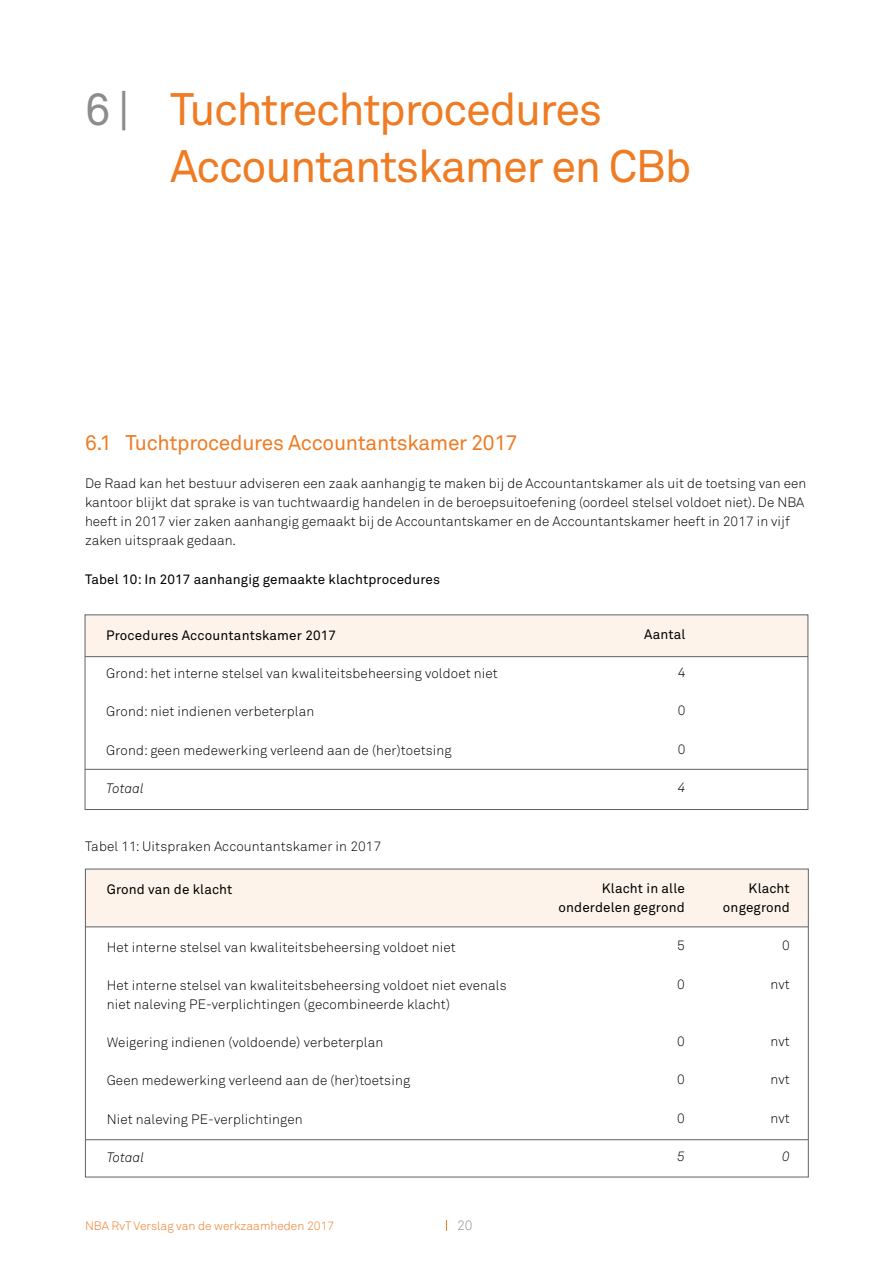
<style>
.page{position:relative;width:893px;height:1263px;background:#fff}
.page>*{position:absolute;margin:0;border:0;box-sizing:border-box;transform-origin:0 0}
.t1{font:45px/57.3px "Akkurat";letter-spacing:-.03em;color:#ef7b23}
.t2{font:21px "Akkurat";letter-spacing:-.015em;color:#ef7b23}
.t3{font:300 13.5px/19.2px "Akkurat";letter-spacing:.005em;color:#000}
.t4{font:13.5px/19.2px "Akkurat Pro";letter-spacing:.01em;color:#000;text-align:right}
.t5{font:italic 13.5px "Akkurat Light Pro";letter-spacing:.005em;color:#000}
.t6{font:300 13.5px "Akkurat";color:#8d8c8d}
.t7{font:300 12px "Akkurat";color:#ef7b23}
.s1{color:#8d8c8d}
</style>
<div class="page">
<div style="left:85px;top:615px;width:723px;height:42px;background:#fef3ea"></div>
<div style="left:85px;top:614px;width:723px;height:196px;border:1px solid #606268"></div>
<hr style="left:85px;top:769px;width:723px;height:1px;background:#606268">
<hr style="left:85px;top:656px;width:723px;height:1px;background:#606268">
<div style="left:85px;top:869px;width:723px;height:57px;background:#fef3ea"></div>
<hr style="left:85px;top:1139px;width:723px;height:1px;background:#606268">
<hr style="left:85px;top:926px;width:723px;height:1px;background:#606268">
<h1 class="t1" style="left:170px;top:82px;width:523px;text-indent:-85px"><span class="s1">6 |</span> Tuchtrechtprocedures<br>Accountantskamer en CBb</h1>
<h2 class="t2" style="left:85px;top:430px;width:434px">6.1 Tuchtprocedures Accountantskamer 2017</h2>
<p class="t3" style="left:85px;top:474px;width:723px">De Raad kan het bestuur adviseren een zaak aanhangig te maken bij de Accountantskamer als uit de toetsing van een kantoor blijkt dat sprake is van tuchtwaardig handelen in de beroepsuitoefening (oordeel stelsel voldoet niet). De NBA heeft in 2017 vier zaken aanhangig gemaakt bij de Accountantskamer en de Accountantskamer heeft in 2017 in vijf zaken uitspraak gedaan.</p>
<p class="t4" style="left:85px;top:570px;width:357px">Tabel 10: In 2017 aanhangig gemaakte klachtprocedures</p>
<p class="t4" style="left:106px;top:626px;width:231px">Procedures Accountantskamer 2017</p>
<p class="t3" style="left:106px;top:664px;width:393px">Grond: het interne stelsel van kwaliteitsbeheersing voldoet niet</p>
<p class="t3" style="left:106px;top:702px;width:210px">Grond: niet indienen verbeterplan</p>
<p class="t3" style="left:106px;top:741px;width:347px">Grond: geen medewerking verleend aan de (her)toetsing</p>
<p class="t5" style="left:106px;top:780px;width:39px">Totaal</p>
<p class="t3" style="left:85px;top:837px;width:298px">Tabel 11: Uitspraken Accountantskamer in 2017</p>
<p class="t4" style="left:107px;top:880px;width:127px">Grond van de klacht</p>
<p class="t3" style="left:107px;top:937px;width:351px">Het interne stelsel van kwaliteitsbeheersing voldoet niet</p>
<p class="t3" style="left:107px;top:976px;width:402px">Het interne stelsel van kwaliteitsbeheersing voldoet niet evenals niet naleving PE-verplichtingen (gecombineerde klacht)</p>
<p class="t3" style="left:107px;top:1033px;width:278px">Weigering indienen (voldoende) verbeterplan</p>
<p class="t3" style="left:107px;top:1071px;width:305px">Geen medewerking verleend aan de (her)toetsing</p>
<p class="t3" style="left:107px;top:1109px;width:198px">Niet naleving PE-verplichtingen</p>
<p class="t5" style="left:107px;top:1149px;width:39px">Totaal</p>
<p class="t7" style="left:85px;top:1218px;width:251px">NBA RvT Verslag van de werkzaamheden 2017</p>
<p class="t6" style="left:457px;top:1217px;width:17px">20</p>
<p class="t4" style="left:644px;top:625px;width:43px">Aantal</p>
<p class="t3" style="left:678px;top:663px;width:9px">4</p>
<p class="t3" style="left:678px;top:701px;width:9px">0</p>
<p class="t3" style="left:678px;top:739px;width:9px">0</p>
<p class="t5" style="left:678px;top:779px;width:9px">4</p>
<p class="t4" style="left:558px;top:879px;width:128px">Klacht in alle onderdelen gegrond</p>
<p class="t3" style="left:677px;top:936px;width:9px">5</p>
<p class="t3" style="left:677px;top:975px;width:9px">0</p>
<p class="t3" style="left:677px;top:1032px;width:9px">0</p>
<p class="t3" style="left:677px;top:1070px;width:9px">0</p>
<p class="t3" style="left:677px;top:1108px;width:9px">0</p>
<p class="t5" style="left:677px;top:1148px;width:9px">5</p>
<p class="t4" style="left:723px;top:879px;width:68px">Klacht ongegrond</p>
<p class="t3" style="left:782px;top:936px;width:9px">0</p>
<p class="t3" style="left:770px;top:975px;width:21px">nvt</p>
<p class="t3" style="left:770px;top:1032px;width:21px">nvt</p>
<p class="t3" style="left:770px;top:1070px;width:21px">nvt</p>
<p class="t3" style="left:770px;top:1108px;width:21px">nvt</p>
<p class="t5" style="left:782px;top:1148px;width:9px">0</p>
</div>
